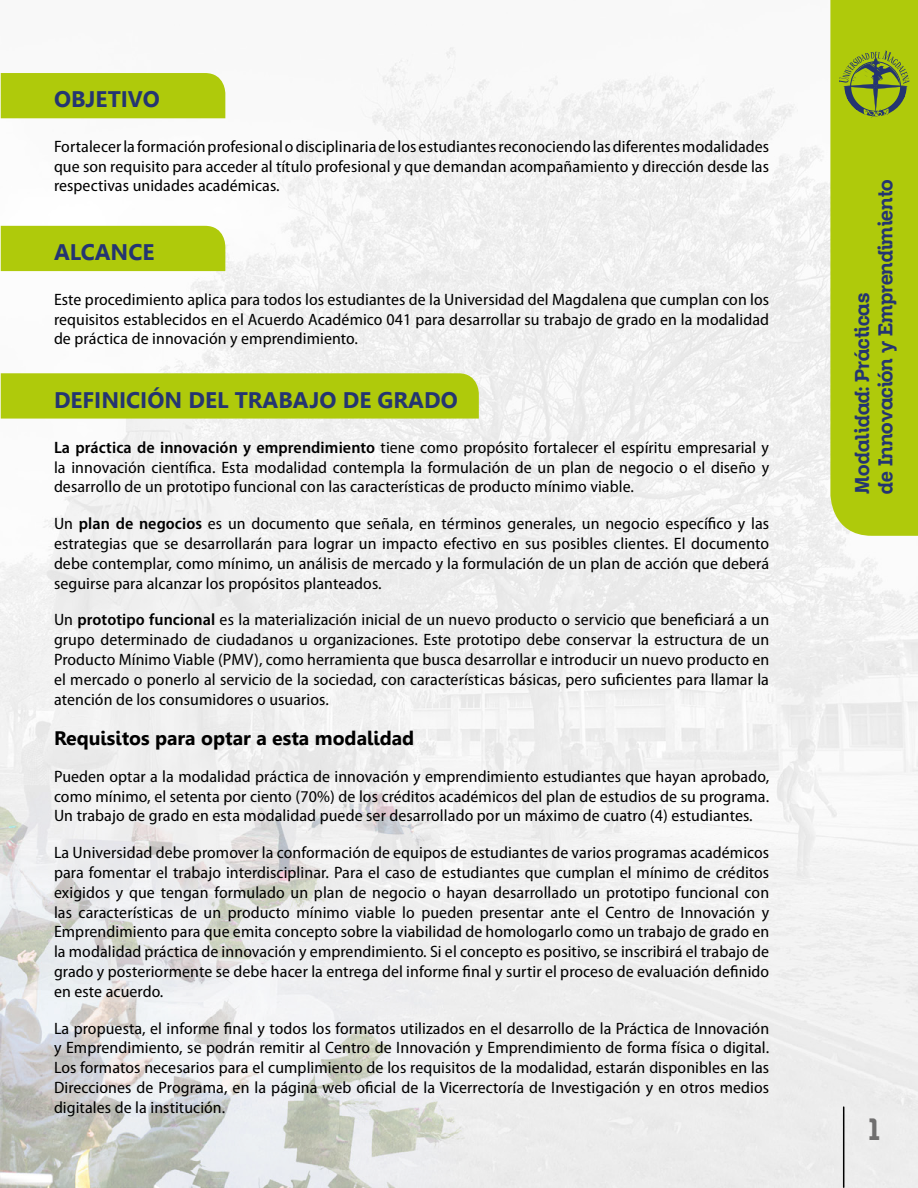
<style>
.page{position:relative;width:918px;height:1188px;background:#fff}
.page>*{position:absolute;margin:0;border:0;box-sizing:border-box;transform-origin:0 0}
.t1{font:30px "Zil Semi Slab";color:#706f6f}
.t2{font:700 22.5px "Leelawadee";color:#243571}
.t3{font:19.5px/23.4px "Zil Semi Slab";color:#243571}
.t4{font:700 19.5px "Leelawadee";color:#000}
.t5{font:semi-condensed 16.5px/19.8px "Myriad Pro";letter-spacing:.005em;color:#000;text-align:justify;scale:1.05 1}
.s1{font-weight:600}
</style>
<div class="page">
<img style="left:0;top:47px;width:918px;height:1141px">
<div style="left:830px;top:0;width:88px;height:536px;background:#afca0b"></div>
<svg style="left:839px;top:51px;width:70px;height:67px;background:#89a126"></svg>
<hr style="left:843px;top:1107px;width:1px;height:80px;background:#000">
<div style="left:1px;top:73px;width:224px;height:45px;background:#afca0b"></div>
<div style="left:1px;top:226px;width:224px;height:45px;background:#afca0b"></div>
<div style="left:1px;top:373px;width:478px;height:46px;background:#afca0b"></div>
<h2 class="t2" style="left:54px;top:86px;width:108px">OBJETIVO</h2>
<p class="t5" style="left:54px;top:137px;width:683px">Fortalecer la formación profesional o disciplinaria de los estudiantes reconociendo las diferentes modalidades que son requisito para acceder al título profesional y que demandan acompañamiento y dirección desde las respectivas unidades académicas.</p>
<h2 class="t2" style="left:54px;top:239px;width:102px">ALCANCE</h2>
<p class="t5" style="left:54px;top:290px;width:683px">Este procedimiento aplica para todos los estudiantes de la Universidad del Magdalena que cumplan con los requisitos establecidos en el Acuerdo Académico 041 para desarrollar su trabajo de grado en la modalidad de práctica de innovación y emprendimiento.</p>
<h2 class="t2" style="left:54px;top:387px;width:405px">DEFINICIÓN DEL TRABAJO DE GRADO</h2>
<p class="t5" style="left:54px;top:438px;width:683px"><span class="s1">La práctica de innovación y emprendimiento</span> tiene como propósito fortalecer el espíritu empresarial y la innovación científica. Esta modalidad contempla la formulación de un plan de negocio o el diseño y desarrollo de un prototipo funcional con las características de producto mínimo viable.</p>
<p class="t5" style="left:54px;top:514px;width:683px">Un <span class="s1">plan de negocios</span> es un documento que señala, en términos generales, un negocio específico y las estrategias que se desarrollarán para lograr un impacto efectivo en sus posibles clientes. El documento debe contemplar, como mínimo, un análisis de mercado y la formulación de un plan de acción que deberá seguirse para alcanzar los propósitos planteados.</p>
<p class="t5" style="left:54px;top:610px;width:683px">Un <span class="s1">prototipo funcional</span> es la materialización inicial de un nuevo producto o servicio que beneficiará a un grupo determinado de ciudadanos u organizaciones. Este prototipo debe conservar la estructura de un Producto Mínimo Viable (PMV), como herramienta que busca desarrollar e introducir un nuevo producto en el mercado o ponerlo al servicio de la sociedad, con características básicas, pero suficientes para llamar la atención de los consumidores o usuarios.</p>
<p class="t4" style="left:54px;top:727px;width:362px">Requisitos para optar a esta modalidad</p>
<p class="t5" style="left:54px;top:767px;width:683px">Pueden optar a la modalidad práctica de innovación y emprendimiento estudiantes que hayan aprobado, como mínimo, el setenta por ciento (70%) de los créditos académicos del plan de estudios de su programa.<br>Un trabajo de grado en esta modalidad puede ser desarrollado por un máximo de cuatro (4) estudiantes.</p>
<p class="t5" style="left:54px;top:843px;width:683px">La Universidad debe promover la conformación de equipos de estudiantes de varios programas académicos para fomentar el trabajo interdisciplinar. Para el caso de estudiantes que cumplan el mínimo de créditos exigidos y que tengan formulado un plan de negocio o hayan desarrollado un prototipo funcional con las características de un producto mínimo viable lo pueden presentar ante el Centro de Innovación y Emprendimiento para que emita concepto sobre la viabilidad de homologarlo como un trabajo de grado en la modalidad práctica de innovación y emprendimiento. Si el concepto es positivo, se inscribirá el trabajo de grado y posteriormente se debe hacer la entrega del informe final y surtir el proceso de evaluación definido en este acuerdo.</p>
<p class="t5" style="left:54px;top:1019px;width:683px">La propuesta, el informe final y todos los formatos utilizados en el desarrollo de la Práctica de Innovación y Emprendimiento, se podrán remitir al Centro de Innovación y Emprendimiento de forma física o digital.<br>Los formatos necesarios para el cumplimiento de los requisitos de la modalidad, estarán disponibles en las Direcciones de Programa, en la página web oficial de la Vicerrectoría de Investigación y en otros medios digitales de la institución.</p>
<p class="t3" style="left:850px;top:494px;width:316px;rotate:-90deg">Modalidad: Prácticas<br>de Innovación y Emprendimiento</p>
<h1 class="t1" style="left:869px;top:1111px;width:12px">1</h1>
</div>
